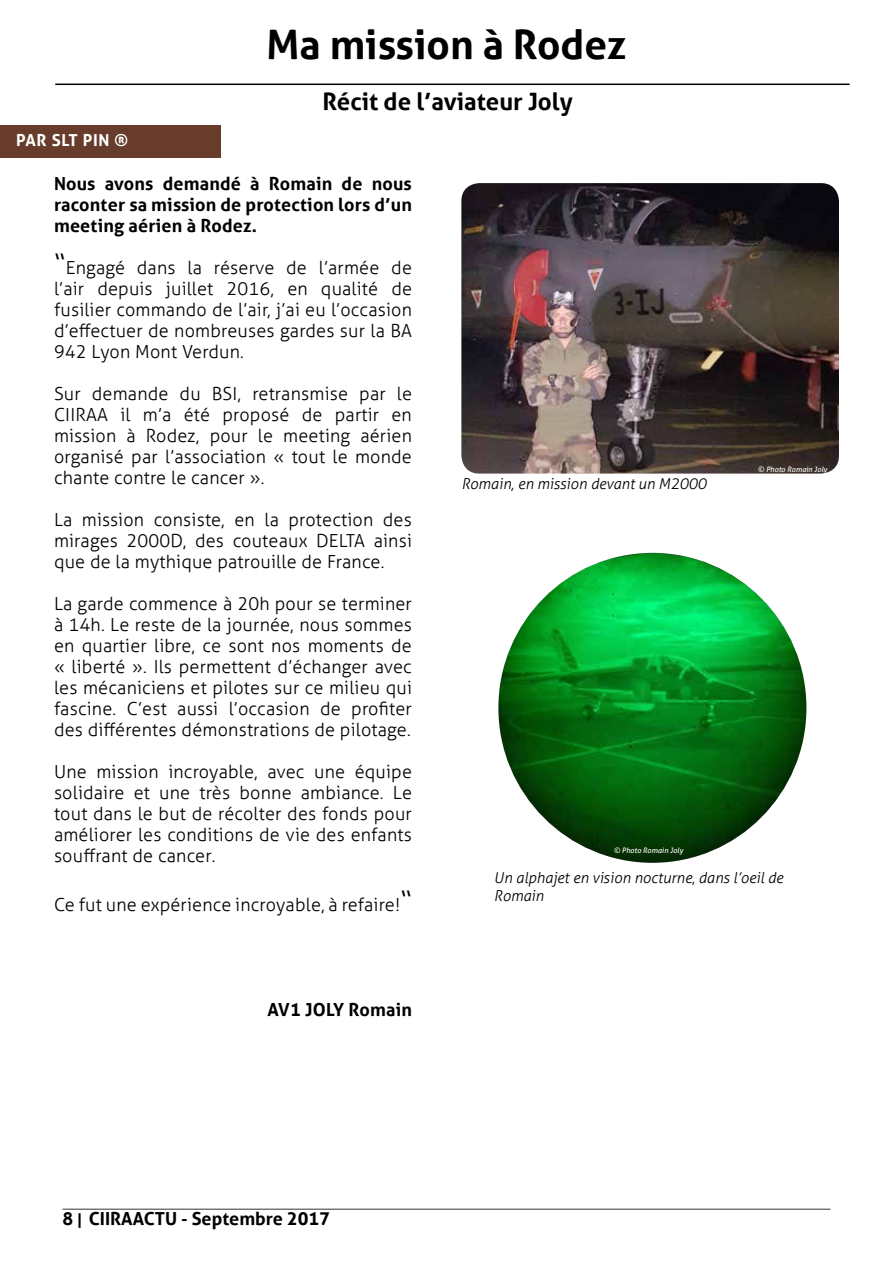
<style>
.page{position:relative;width:893px;height:1263px;background:#fff}
.page>*{position:absolute;margin:0;border:0;box-sizing:border-box;transform-origin:0 0}
.t1{font:700 40.5px "Aller";color:#000}
.t2{font:700 24px "Aller";color:#000}
.t3{font:300 18px/21px "Aller";letter-spacing:.01em;color:#000;text-align:justify}
.t4{font:700 18px/21px "Aller";letter-spacing:.01em;color:#000;text-align:justify}
.t5{font:700 16.5px "Aller";letter-spacing:.04em;color:#fff}
.t6{font:italic 300 15px/18px "Aller";color:#000}
.t7{font:italic 7.5px "Aller";color:#fff}
.s1{font-size:28.5px}
.s2{font-size:15px}
</style>
<div class="page">
<hr style="left:55px;top:84px;width:795px;height:1px;background:#000">
<hr style="left:63px;top:1209px;width:767px;height:1px;background:#343232">
<div style="left:0;top:125px;width:220px;height:33px;background:#673c2b"></div>
<img style="left:461px;top:183px;width:378px;height:291px">
<img style="left:498px;top:553px;width:308px;height:310px">
<p class="t5" style="left:16px;top:130px;width:113px">PAR SLT PIN ®</p>
<h1 class="t1" style="left:267px;top:19px;width:361px">Ma mission à Rodez</h1>
<h2 class="t2" style="left:322px;top:87px;width:252px">Récit de l’aviateur Joly</h2>
<p class="t4" style="left:54px;top:173px;width:359px">Nous avons demandé à Romain de nous raconter sa mission de protection lors d’un meeting aérien à Rodez.</p>
<p class="t3" style="left:54px;top:257px;width:359px"><span class="s1">“</span>Engagé dans la réserve de l’armée de l’air depuis juillet 2016, en qualité de fusilier commando de l’air, j’ai eu l’occasion d’effectuer de nombreuses gardes sur la BA 942 Lyon Mont Verdun.</p>
<p class="t3" style="left:54px;top:383px;width:359px">Sur demande du BSI, retransmise par le CIIRAA il m’a été proposé de partir en mission à Rodez, pour le meeting aérien organisé par l’association « tout le monde chante contre le cancer ».</p>
<p class="t3" style="left:54px;top:509px;width:359px">La mission consiste, en la protection des mirages 2000D, des couteaux DELTA ainsi que de la mythique patrouille de France.</p>
<p class="t3" style="left:54px;top:593px;width:359px">La garde commence à 20h pour se terminer à 14h. Le reste de la journée, nous sommes en quartier libre, ce sont nos moments de « liberté ». Ils permettent d’échanger avec les mécaniciens et pilotes sur ce milieu qui fascine. C’est aussi l’occasion de profiter des différentes démonstrations de pilotage.</p>
<p class="t3" style="left:54px;top:761px;width:359px">Une mission incroyable, avec une équipe solidaire et une très bonne ambiance. Le tout dans le but de récolter des fonds pour améliorer les conditions de vie des enfants souffrant de cancer.</p>
<p class="t3" style="left:54px;top:894px;width:359px">Ce fut une expérience incroyable, à refaire!<span class="s1">“</span></p>
<p class="t4" style="left:267px;top:999px;width:146px">AV1 JOLY Romain</p>
<p class="t6" style="left:461px;top:475px;width:247px">Romain, en mission devant un M2000</p>
<p class="t7" style="left:758px;top:464px;width:71px">© Photo Romain Joly</p>
<p class="t7" style="left:614px;top:845px;width:71px">© Photo Romain Joly</p>
<p class="t6" style="left:494px;top:868px;width:291px">Un alphajet en vision nocturne, dans l’oeil de<br>Romain</p>
<p class="t4" style="left:63px;top:1208px;width:269px">8 <span class="s2">|</span> CIIRAACTU - Septembre 2017</p>
</div>
